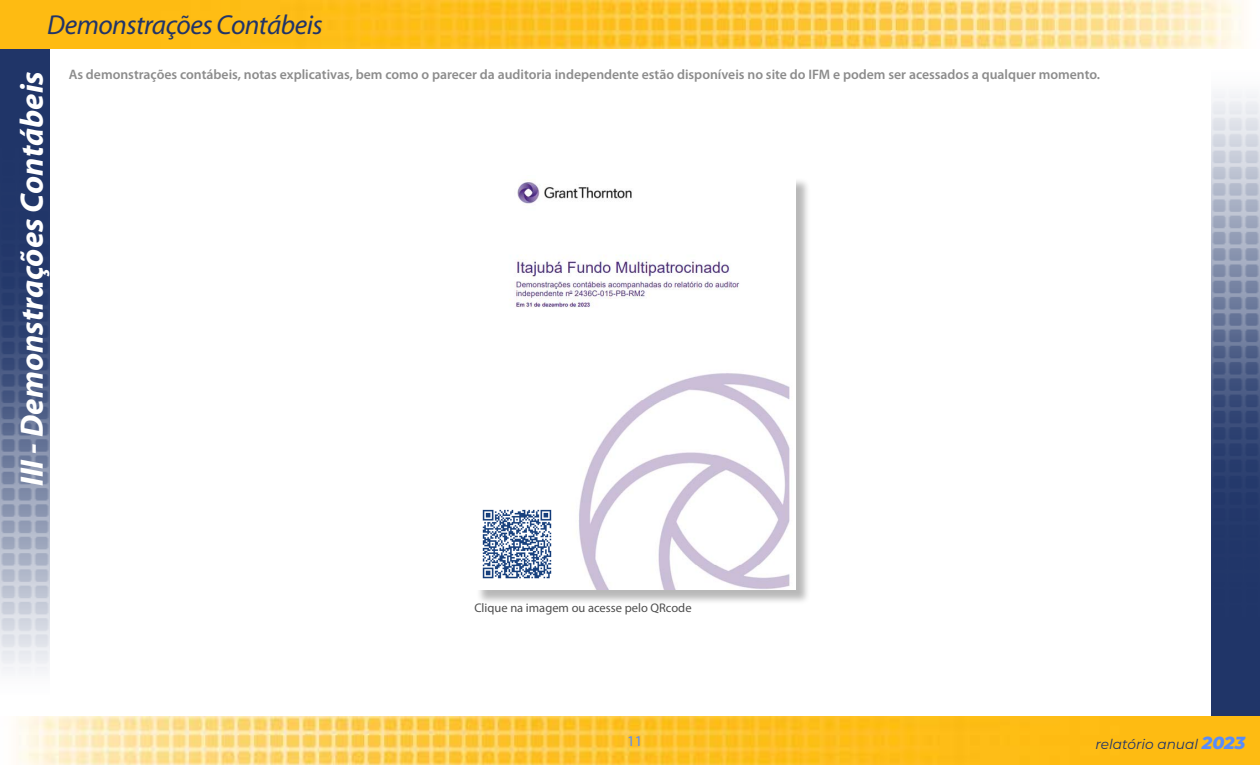
<style>
.page{position:relative;width:1260px;height:765px;background:#fff}
.page>*{position:absolute;margin:0;border:0;box-sizing:border-box;transform-origin:0 0}
.t1{font:italic 700 32.5px "Myriad Pro";color:#fff}
.t2{font:italic 27.5px "Myriad Pro";letter-spacing:-.02em;color:#213468}
.t3{font:15px "Myriad Pro";color:#588cfa}
.t4{font:600 13.75px "Myriad Pro";color:#8c8c8c}
.t5{font:italic 13.75px "Montserrat";color:#213468}
.t6{font:12.5px "Myriad Pro";color:#4e4e4e}
.s1{font-weight:800;font-size:17.5px;color:#588cfa}
</style>
<div class="page">
<img style="left:1211px;top:94px;width:49px;height:671px">
<img style="left:16px;top:716px;width:1243px;height:49px">
<img style="left:1px;top:49px;width:48px;height:622px">
<img style="left:1px;top:0;width:1243px;height:49px">
<div style="left:476px;top:177px;width:335px;height:428px;background:#000;opacity:.28"></div>
<img style="left:476px;top:177px;width:320px;height:413px">
<img style="left:480px;top:506px;width:75px;height:75px">
<h2 class="t2" style="left:47px;top:8px;width:277px">Demonstrações Contábeis</h2>
<h1 class="t1" style="left:11px;top:486px;width:417px;rotate:-90deg">III - Demonstrações Contábeis</h1>
<p class="t4" style="left:69px;top:66px;width:1033px">As demonstrações contábeis, notas explicativas, bem como o parecer da auditoria independente estão disponíveis no site do IFM e podem ser acessados a qualquer momento.</p>
<p class="t6" style="left:474px;top:600px;width:219px">Clique na imagem ou acesse pelo QRcode</p>
<p class="t3" style="left:627px;top:732px;width:17px">11</p>
<p class="t5" style="left:1095px;top:735px;width:151px">relatório anual <span class="s1">2023</span></p>
</div>
